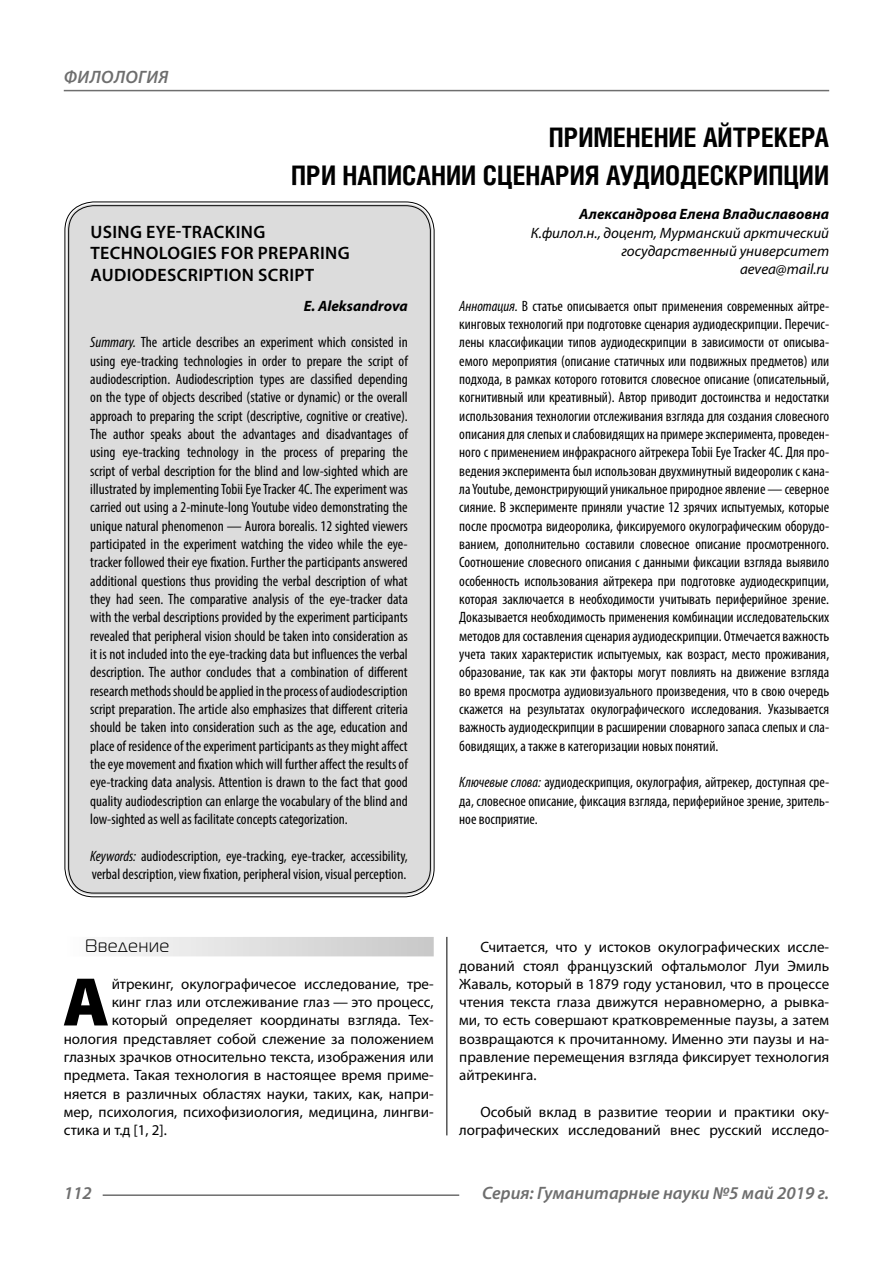
<style>
.page{position:relative;width:893px;height:1263px;background:#fff}
.page>*{position:absolute;margin:0;border:0;box-sizing:border-box;transform-origin:0 0}
.Bukvica{font:900 69.3px "Myriad Pro";color:#000}
.Header{font:700 27px/37.5px "Helios Cond";color:#000;text-align:right}
.Header-eng{font:600 18px/21.6px "Myriad Pro";letter-spacing:.02em;color:#000}
.t1{font:italic 600 18px "Myriad Pro";color:#6e6e6e}
.Subheader{font:18px "Magistral C";letter-spacing:.05em;color:#000}
.Annotation-eng{font:condensed 15px/18.3px "Myriad Pro";color:#000;text-align:justify}
.Annotation-rus{font:condensed 15px/18.3px "Myriad Pro";color:#000;text-align:justify}
.Normal{font:15px/18.3px "Myriad Pro";color:#000;text-align:justify}
.Bukvica-2{font:15px "Myriad Pro";color:#000}
.Author-doc{font:italic 15px/18.3px "Myriad Pro";color:#000;text-align:right}
.Author{font:italic 700 15px "Myriad Pro";color:#000}
.Author-eng{font:italic 700 15px "Myriad Pro";color:#000}
.Author-email{font:italic 15px "Myriad Pro";color:#000}
.s1{font-style:italic}
</style>
<div class="page">
<hr style="left:446px;top:128px;width:1px;height:1007px;background:#000">
<div style="left:43px;top:0;width:786px;height:937px;background:#fff"></div>
<div style="left:64px;top:937px;width:370px;height:19px;background:linear-gradient(to right,#fcfcfc,#c8c8c8)"></div>
<div style="left:67px;top:204px;width:365px;height:691px;background:#dcdcdc;border-radius:27px"></div>
<hr style="left:103px;top:1194px;width:356px;height:2px;background:#6e6e6e">
<hr style="left:64px;top:90px;width:765px;height:1px;background:#6e6e6e">
<p class="t1" style="left:64px;top:66px;width:26px">Филология</p>
<p class="Header" style="left:291px;top:118px;width:539px">ПРИМЕНЕНИЕ АЙТРЕКЕРА<br>ПРИ НАПИСАНИИ СЦЕНАРИЯ АУДИОДЕСКРИПЦИИ</p>
<p class="Author" style="left:579px;top:204px;width:251px">Александрова Елена Владиславовна</p>
<p class="Author-doc" style="left:531px;top:223px;width:300px">К.филол.н., доцент, Мурманский арктический государственный университет</p>
<p class="Author-email" style="left:740px;top:260px;width:91px">aevea@mail.ru</p>
<p class="Annotation-rus" style="left:459px;top:296px;width:371px"><span class="s1">Аннотация.</span> В статье описывается опыт применения современных айтре&shy;кинговых технологий при подготовке сценария аудиодескрипции. Перечис&shy;лены классификации типов аудиодескрипции в зависимости от описыва&shy;емого мероприятия (описание статичных или подвижных предметов) или подхода, в рамках которого готовится словесное описание (описательный, когнитивный или креативный). Автор приводит достоинства и недостатки использования технологии отслеживания взгляда для создания словесного описания для слепых и слабовидящих на примере эксперимента, проведен&shy;ного с применением инфракрасного айтрекера Tobii Eye Tracker 4C. Для про&shy;ведения эксперимента был использован двухминутный видеоролик с кана&shy;ла Youtube, демонстрирующий уникальное природное явление — северное сияние. В эксперименте приняли участие 12 зрячих испытуемых, которые после просмотра видеоролика, фиксируемого окулографическим оборудо&shy;ванием, дополнительно составили словесное описание просмотренного.<br>Соотношение словесного описания с данными фиксации взгляда выявило особенность использования айтрекера при подготовке аудиодескрипции, которая заключается в необходимости учитывать периферийное зрение.<br>Доказывается необходимость применения комбинации исследовательских методов для составления сценария аудиодескрипции. Отмечается важность учета таких характеристик испытуемых, как возраст, место проживания, образование, так как эти факторы могут повлиять на движение взгляда во время просмотра аудиовизуального произведения, что в свою очередь скажется на результатах окулографического исследования. Указывается важность аудиодескрипции в расширении словарного запаса слепых и сла&shy;бовидящих, а также в категоризации новых понятий.</p>
<p class="Annotation-rus" style="left:459px;top:773px;width:371px"><span class="s1">Ключевые слова:</span> аудиодескрипция, окулография, айтрекер, доступная сре&shy;да, словесное описание, фиксация взгляда, периферийное зрение, зритель&shy;ное восприятие.</p>
<p class="Header-eng" style="left:90px;top:220px;width:261px">USING EYE-TRACKING<br>TECHNOLOGIES FOR PREPARING<br>AUDIODESCRIPTION SCRIPT</p>
<p class="Author-eng" style="left:304px;top:296px;width:106px">E. Aleksandrova</p>
<p class="Annotation-eng" style="left:90px;top:333px;width:319px"><span class="s1">Summary.</span> The article describes an experiment which consisted in using eye-tracking technologies in order to prepare the script of audiodescription. Audiodescription types are classified depending on the type of objects described (stative or dynamic) or the overall approach to preparing the script (descriptive, cognitive or creative).<br>The author speaks about the advantages and disadvantages of using eye-tracking technology in the process of preparing the script of verbal description for the blind and low-sighted which are illustrated by implementing Tobii Eye Tracker 4C. The experiment was carried out using a 2-minute-long Youtube video demonstrating the unique natural phenomenon — Aurora borealis. 12 sighted viewers participated in the experiment watching the video while the eye&shy;tracker followed their eye fixation. Further the participants answered additional questions thus providing the verbal description of what they had seen. The comparative analysis of the eye-tracker data with the verbal descriptions provided by the experiment participants revealed that peripheral vision should be taken into consideration as it is not included into the eye-tracking data but influences the verbal description. The author concludes that a combination of different research methods should be applied in the process of audiodescription script preparation. The article also emphasizes that different criteria should be taken into consideration such as the age, education and place of residence of the experiment participants as they might affect the eye movement and fixation which will further affect the results of eye-tracking data analysis. Attention is drawn to the fact that good quality audiodescription can enlarge the vocabulary of the blind and low-sighted as well as facilitate concepts categorization.</p>
<p class="Annotation-eng" style="left:90px;top:846px;width:319px"><span class="s1">Keywords:</span> audiodescription, eye-tracking, eye-tracker, accessibility, verbal description, view fixation, peripheral vision, visual perception.</p>
<p class="Subheader" style="left:85px;top:936px;width:86px">Введение</p>
<p class="Bukvica" style="left:63px;top:956px;width:48px">А</p>
<p class="Bukvica-2" style="left:112px;top:974px;width:323px">йтрекинг, окулографичесое исследование, тре-</p>
<p class="Bukvica-2" style="left:112px;top:993px;width:323px">кинг глаз или отслеживание глаз — это процесс,</p>
<p class="Bukvica-2" style="left:112px;top:1011px;width:323px">который определяет координаты взгляда. Тех-</p>
<p class="Bukvica-2" style="left:64px;top:1029px;width:371px">нология представляет собой слежение за положением</p>
<p class="Bukvica-2" style="left:64px;top:1048px;width:371px">глазных зрачков относительно текста, изображения или</p>
<p class="Bukvica-2" style="left:64px;top:1066px;width:371px">предмета. Такая технология в настоящее время приме-</p>
<p class="Bukvica-2" style="left:64px;top:1084px;width:371px">няется в различных областях науки, таких, как, напри-</p>
<p class="Bukvica-2" style="left:64px;top:1103px;width:371px">мер, психология, психофизиология, медицина, лингви-</p>
<p class="Bukvica-2" style="left:64px;top:1121px;width:105px">стика и т.д [1, 2].</p>
<p class="Normal" style="left:459px;top:938px;width:371px;text-indent:21px">Считается, что у истоков окулографических иссле&shy;дований стоял французский офтальмолог Луи Эмиль Жаваль, который в 1879 году установил, что в процессе чтения текста глаза движутся неравномерно, а рывка&shy;ми, то есть совершают кратковременные паузы, а затем возвращаются к прочитанному. Именно эти паузы и на&shy;правление перемещения взгляда фиксирует технология айтрекинга.</p>
<p class="Normal" style="left:459px;top:1103px;width:371px;text-align:right">Особый вклад в развитие теории и практики оку&shy;лографических исследований внес русский исследо-</p>
<p class="t1" style="left:64px;top:1182px;width:30px">112</p>
<p class="t1" style="left:482px;top:1182px;width:349px">Серия: Гуманитарные науки №5 май 2019 г.</p>
</div>
